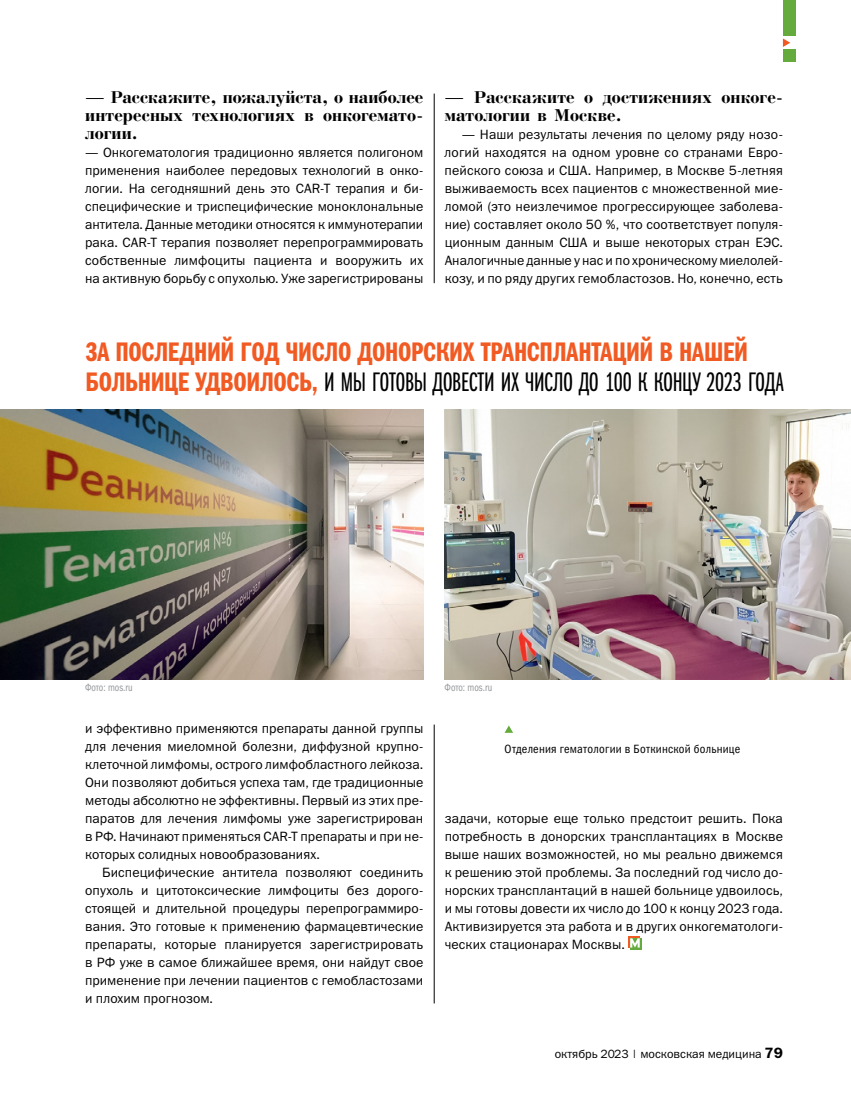
<style>
.page{position:relative;width:851px;height:1106px;background:#fff}
.page>*{position:absolute;margin:0;border:0;box-sizing:border-box;transform-origin:0 0}
.t1{font:27px "Franklin Gothic Book X Cmp ITC";letter-spacing:-.01em;color:#000}
.t2{font:27px "Franklin Gothic Demi Cmp ITC";letter-spacing:-.01em;color:#f15a22}
.t3{font:18px/18px "Bodoni Bold Cyrillic";letter-spacing:.005em;color:#000;text-align:justify}
.t4{font:13.5px/18px "Franklin Gothic Book ITC";letter-spacing:.005em;color:#000;text-align:justify}
.t5{font:12px "Franklin Gothic Book Cond ITC";letter-spacing:.015em;color:#000}
.t6{font:12px "Franklin Gothic Book ITC";color:#000}
.t7{font:10.5px "Franklin Gothic Book Cond ITC";color:#939598;scale:.9 1}
.s1{font-family:"Franklin Gothic Demi Cmp ITC";color:#f15a22}
.s2{font-family:"Franklin Gothic Demi C";font-size:15px}
</style>
<div class="page">
<div style="left:628px;top:936px;width:11px;height:11px;background:#f15a22"></div>
<svg style="left:630px;top:938px;width:11px;height:11px"></svg>
<svg style="left:630px;top:938px;width:9px;height:9px"></svg>
<img style="left:0;top:409px;width:423px;height:270px">
<img style="left:444px;top:409px;width:406px;height:270px">
<svg style="left:504px;top:725px;width:9px;height:8px"></svg>
<hr style="left:434px;top:94px;width:1px;height:189px;background:#000">
<hr style="left:434px;top:724px;width:1px;height:279px;background:#000">
<div style="left:782px;top:0;width:13px;height:62px;background:#64aa3c"></div>
<div style="left:782px;top:36px;width:13px;height:13px;background:#fff"></div>
<svg style="left:782px;top:38px;width:8px;height:9px"></svg>
<h2 class="t3" style="left:85px;top:89px;width:340px">— Расскажите, пожалуйста, о наиболее интересных технологиях в онкогемато&shy;логии.</h2>
<p class="t4" style="left:85px;top:143px;width:340px">— Онкогематология традиционно является полигоном применения наиболее передовых технологий в онко&shy;логии. На сегодняшний день это CAR-T терапия и би&shy;специфические и триспецифические моноклональные антитела. Данные методики относятся к иммунотерапии рака. CAR-T терапия позволяет перепрограммировать собственные лимфоциты пациента и вооружить их на активную борьбу с опухолью. Уже зарегистрированы</p>
<h2 class="t3" style="left:444px;top:89px;width:340px">— Расскажите о достижениях онкоге&shy;матологии в Москве.</h2>
<p class="t4" style="left:444px;top:125px;width:340px;text-indent:17px">— Наши результаты лечения по целому ряду нозо&shy;логий находятся на одном уровне со странами Евро&shy;пейского союза и США. Например, в Москве 5-летняя выживаемость всех пациентов с множественной мие&shy;ломой (это неизлечимое прогрессирующее заболева&shy;ние) составляет около 50 %, что соответствует популя&shy;ционным данным США и выше некоторых стран ЕЭС.<br>Аналогичные данные у нас и по хроническому миелолей&shy;козу, и по ряду других гемобластозов. Но, конечно, есть</p>
<h1 class="t2" style="left:85px;top:336px;width:664px">ЗА ПОСЛЕДНИЙ ГОД ЧИСЛО ДОНОРСКИХ ТРАНСПЛАНТАЦИЙ В НАШЕЙ</h1>
<h1 class="t1" style="left:85px;top:367px;width:699px"><span class="s1">БОЛЬНИЦЕ УДВОИЛОСЬ,</span> И МЫ ГОТОВЫ ДОВЕСТИ ИХ ЧИСЛО ДО 100 К КОНЦУ 2023 ГОДА</h1>
<p class="t7" style="left:85px;top:681px;width:54px">Фото: mos.ru</p>
<p class="t7" style="left:444px;top:681px;width:54px">Фото: mos.ru</p>
<p class="t4" style="left:85px;top:719px;width:340px">и эффективно применяются препараты данной группы для лечения миеломной болезни, диффузной крупно&shy;клеточной лимфомы, острого лимфобластного лейкоза.<br>Они позволяют добиться успеха там, где традиционные методы абсолютно не эффективны. Первый из этих пре&shy;паратов для лечения лимфомы уже зарегистрирован в РФ. Начинают применяться CAR-T препараты и при не&shy;которых солидных новообразованиях.</p>
<p class="t4" style="left:85px;top:863px;width:340px;text-indent:17px">Биспецифические антитела позволяют соединить опухоль и цитотоксические лимфоциты без дорого&shy;стоящей и длительной процедуры перепрограммиро&shy;вания. Это готовые к применению фармацевтические препараты, которые планируется зарегистрировать в РФ уже в самое ближайшее время, они найдут свое применение при лечении пациентов с гемобластозами и плохим прогнозом.</p>
<p class="t5" style="left:504px;top:742px;width:237px">Отделения гематологии в Боткинской больнице</p>
<p class="t4" style="left:444px;top:809px;width:340px">задачи, которые еще только предстоит решить. Пока потребность в донорских трансплантациях в Москве выше наших возможностей, но мы реально движемся к решению этой проблемы. За последний год число до&shy;норских трансплантаций в нашей больнице удвоилось, и мы готовы довести их число до 100 к концу 2023 года.<br>Активизируется эта работа и в других онкогематологи&shy;ческих стационарах Москвы.</p>
<p class="t6" style="left:554px;top:1045px;width:229px">октябрь 2023 | московская медицина <span class="s2">79</span></p>
</div>
